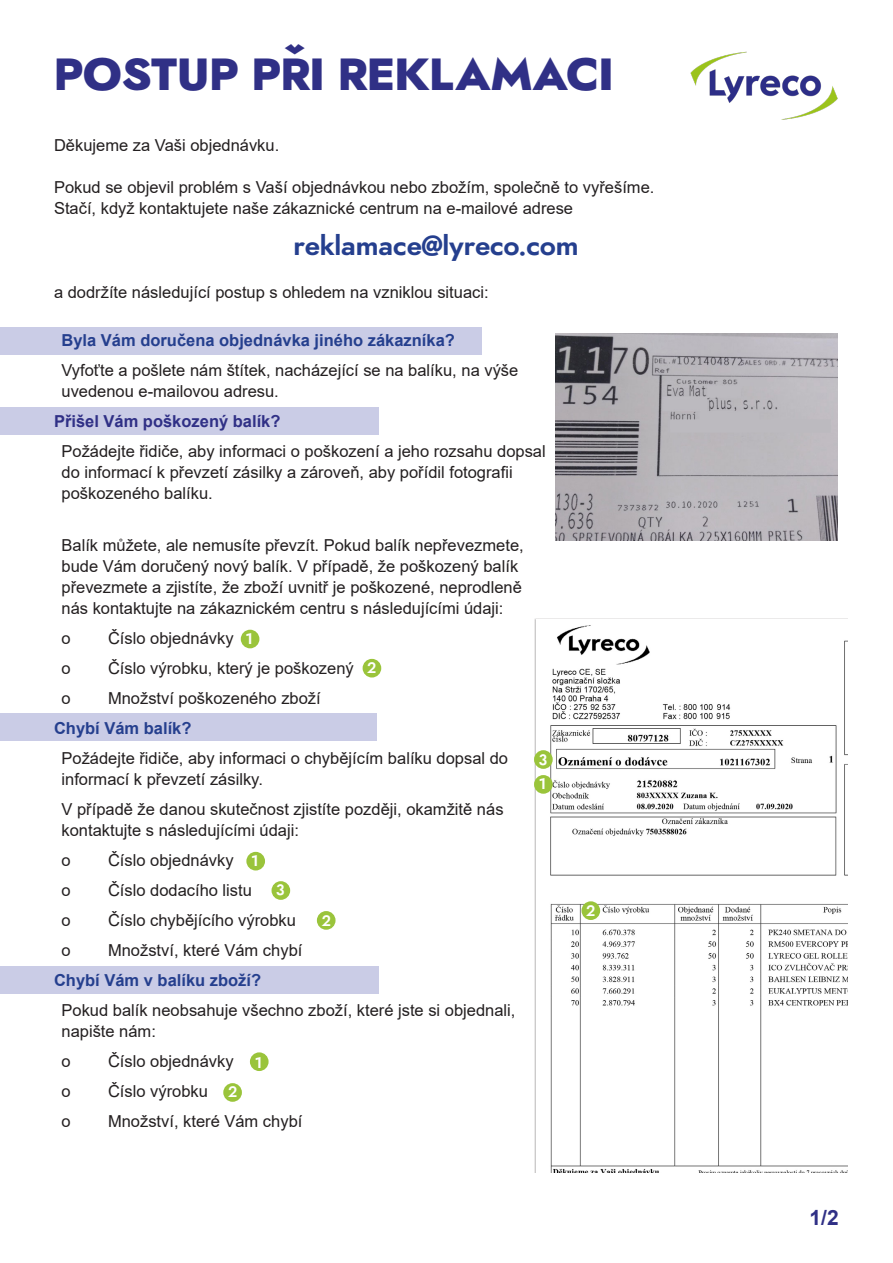
<style>
.page{position:relative;width:893px;height:1263px;background:#fff}
.page>*{position:absolute;margin:0;border:0;box-sizing:border-box;transform-origin:0 0}
.t1{font:900 45px "Lyreco Renner V2";color:#303086}
.t2{font:700 27px "Lyreco Renner V2";color:#253f8e}
.t3{font:700 21px "Arial";color:#303086}
.t4{font:16.5px/21px "Arial";color:#231f20}
.t5{font:700 16.5px "Arial";color:#253f8e}
.t6{font:700 16.5px "Arial";color:#303086}
.t7{font:700 15px "Lyreco Renner V2";color:#fff}
</style>
<div class="page">
<div style="left:0;top:408px;width:378px;height:27px;background:#cacce6"></div>
<div style="left:0;top:966px;width:378px;height:27px;background:#cacce6"></div>
<div style="left:0;top:713px;width:377px;height:28px;background:#cacce6"></div>
<div style="left:0;top:327px;width:482px;height:27px;background:#cacce6"></div>
<div style="left:241px;top:630px;width:18px;height:18px;background:#9ac43b;border-radius:50%"></div>
<img style="left:690px;top:51px;width:148px;height:69px">
<img style="left:555px;top:334px;width:283px;height:207px">
<img style="left:550px;top:625px;width:298px;height:547px">
<div style="left:534px;top:775px;width:19px;height:19px;background:#9ac43b;border-radius:50%"></div>
<div style="left:363px;top:659px;width:18px;height:18px;background:#9ac43b;border-radius:50%"></div>
<div style="left:581px;top:901px;width:19px;height:19px;background:#9ac43b;border-radius:50%"></div>
<div style="left:246px;top:852px;width:19px;height:18px;background:#9ac43b;border-radius:50%"></div>
<div style="left:271px;top:881px;width:19px;height:19px;background:#9ac43b;border-radius:50%"></div>
<div style="left:534px;top:750px;width:19px;height:19px;background:#9ac43b;border-radius:50%"></div>
<div style="left:317px;top:911px;width:19px;height:19px;background:#9ac43b;border-radius:50%"></div>
<div style="left:250px;top:1052px;width:19px;height:19px;background:#9ac43b;border-radius:50%"></div>
<div style="left:223px;top:1083px;width:19px;height:19px;background:#9ac43b;border-radius:50%"></div>
<p class="t1" style="left:54px;top:42px;width:561px">POSTUP PŘI REKLAMACI</p>
<p class="t4" style="left:54px;top:135px;width:227px">Děkujeme za Vaši objednávku.</p>
<p class="t4" style="left:54px;top:177px;width:602px">Pokud se objevil problém s Vaší objednávkou nebo zbožím, společně to vyřešíme.</p>
<p class="t4" style="left:54px;top:198px;width:521px">Stačí, když kontaktujete naše zákaznické centrum na e-mailové adrese</p>
<p class="t2" style="left:293px;top:227px;width:287px">reklamace@lyreco.com</p>
<p class="t4" style="left:54px;top:281px;width:436px">a dodržíte následující postup s ohledem na vzniklou situaci:</p>
<p class="t5" style="left:62px;top:329px;width:395px">Byla Vám doručena objednávka jiného zákazníka?</p>
<p class="t4" style="left:62px;top:360px;width:458px">Vyfoťte a pošlete nám štítek, nacházející se na balíku, na výše uvedenou e-mailovou adresu.</p>
<p class="t6" style="left:54px;top:410px;width:228px">Přišel Vám poškozený balík?</p>
<p class="t4" style="left:62px;top:441px;width:486px">Požádejte řidiče, aby informaci o poškození a jeho rozsahu dopsal do informací k převzetí zásilky a zároveň, aby pořídil fotografii poškozeného balíku.</p>
<p class="t4" style="left:62px;top:534px;width:464px">Balík můžete, ale nemusíte převzít. Pokud balík nepřevezmete, bude Vám doručený nový balík. V případě, že poškozený balík převezmete a zjistíte, že zboží uvnitř je poškozené, neprodleně nás kontaktujte na zákaznickém centru s následujícími údaji:</p>
<p class="t4" style="left:62px;top:627px;width:11px">o</p>
<p class="t4" style="left:108px;top:627px;width:127px">Číslo objednávky</p>
<p class="t4" style="left:62px;top:657px;width:11px">o</p>
<p class="t4" style="left:108px;top:657px;width:247px">Číslo výrobku, který je poškozený</p>
<p class="t4" style="left:62px;top:687px;width:11px">o</p>
<p class="t4" style="left:108px;top:687px;width:214px">Množství poškozeného zboží</p>
<p class="t5" style="left:54px;top:716px;width:139px">Chybí Vám balík?</p>
<p class="t4" style="left:62px;top:747px;width:448px">Požádejte řidiče, aby informaci o chybějícím balíku dopsal do informací k převzetí zásilky.</p>
<p class="t4" style="left:62px;top:798px;width:444px">V případě že danou skutečnost zjistíte později, okamžitě nás kontaktujte s následujícími údaji:</p>
<p class="t4" style="left:62px;top:849px;width:11px">o</p>
<p class="t4" style="left:108px;top:849px;width:127px">Číslo objednávky</p>
<p class="t4" style="left:62px;top:879px;width:11px">o</p>
<p class="t4" style="left:108px;top:879px;width:145px">Číslo dodacího listu</p>
<p class="t4" style="left:62px;top:909px;width:11px">o</p>
<p class="t4" style="left:108px;top:909px;width:189px">Číslo chybějícího výrobku</p>
<p class="t4" style="left:62px;top:939px;width:11px">o</p>
<p class="t4" style="left:108px;top:939px;width:196px">Množství, které Vám chybí</p>
<p class="t5" style="left:54px;top:968px;width:209px">Chybí Vám v balíku zboží?</p>
<p class="t4" style="left:62px;top:999px;width:455px">Pokud balík neobsahuje všechno zboží, které jste si objednali, napište nám:</p>
<p class="t4" style="left:62px;top:1050px;width:11px">o</p>
<p class="t4" style="left:108px;top:1050px;width:127px">Číslo objednávky</p>
<p class="t4" style="left:62px;top:1080px;width:11px">o</p>
<p class="t4" style="left:108px;top:1080px;width:101px">Číslo výrobku</p>
<p class="t4" style="left:62px;top:1110px;width:11px">o</p>
<p class="t4" style="left:108px;top:1110px;width:196px">Množství, které Vám chybí</p>
<p class="t7" style="left:245px;top:629px;width:9px">1</p>
<p class="t7" style="left:367px;top:657px;width:10px">2</p>
<p class="t7" style="left:539px;top:749px;width:10px">3</p>
<p class="t7" style="left:539px;top:773px;width:9px">1</p>
<p class="t7" style="left:251px;top:850px;width:9px">1</p>
<p class="t7" style="left:276px;top:879px;width:10px">3</p>
<p class="t7" style="left:322px;top:910px;width:10px">2</p>
<p class="t7" style="left:255px;top:1052px;width:9px">1</p>
<p class="t7" style="left:228px;top:1081px;width:10px">2</p>
<p class="t7" style="left:586px;top:900px;width:10px">2</p>
<p class="t3" style="left:810px;top:1203px;width:31px">1/2</p>
</div>
